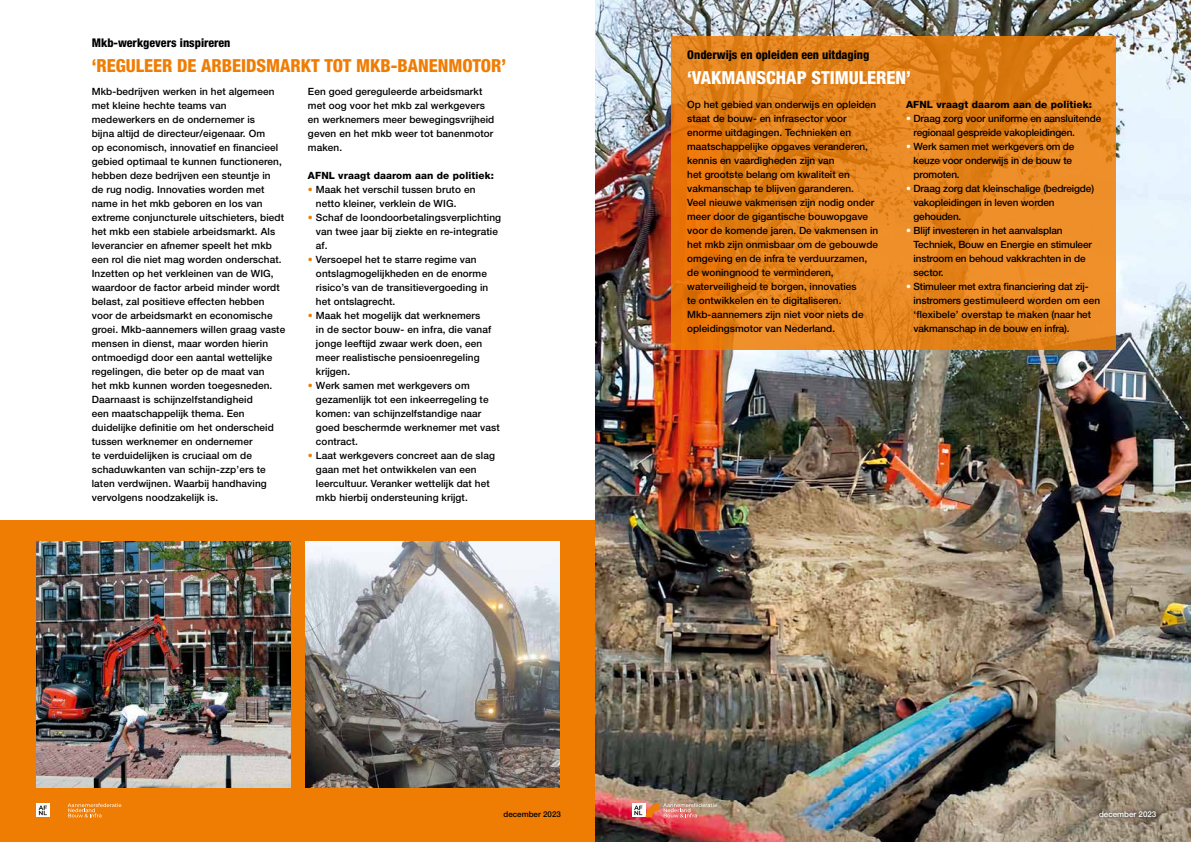
<style>
.page{position:relative;width:1191px;height:842px;background:#fff}
.page>*{position:absolute;margin:0;border:0;box-sizing:border-box;transform-origin:0 0}
.t1{font:800 condensed 18px "Helvetica Neue LT Pro";color:#ef7d04}
.t2{font:800 condensed 18px "Helvetica Neue LT Pro";color:#fff}
.t3{font:800 condensed 12px "Helvetica Neue LT Pro";color:#000}
.t4{font:500 10px/14px "Helvetica Neue LT Pro";letter-spacing:.01em;color:#000}
.t5{font:500 10px/14px "Helvetica Neue LT Pro";letter-spacing:-.015em;color:#000}
.t6{font:800 10px "Helvetica Neue LT Pro";letter-spacing:.01em;color:#000}
.t7{font:500 8px "Helvetica Neue LT Pro";color:#000}
.t8{font:500 8px "Helvetica Neue LT Pro";color:#fff}
.s1{color:#ef7d04}
.s2{color:#fff}
</style>
<div class="page">
<div style="left:0;top:520px;width:604px;height:322px;background:#ef7d04"></div>
<img style="left:36px;top:542px;width:254px;height:246px">
<img style="left:305px;top:542px;width:254px;height:246px">
<svg style="left:36px;top:803px;width:3px;height:14px"></svg>
<svg style="left:39px;top:803px;width:82px;height:14px"></svg>
<img style="left:595px;top:0;width:596px;height:842px">
<svg style="left:671px;top:36px;width:445px;height:313px;background:#e5841d"></svg>
<svg style="left:1094px;top:806px;width:67px;height:16px"></svg>
<div style="left:631px;top:803px;width:14px;height:14px;background:#fff"></div>
<svg style="left:634px;top:803px;width:83px;height:14px"></svg>
<p class="t3" style="left:92px;top:35px;width:140px">Mkb-werkgevers inspireren</p>
<h1 class="t1" style="left:92px;top:54px;width:416px">‘REGULEER DE ARBEIDSMARKT TOT MKB-BANENMOTOR’</h1>
<p class="t4" style="left:92px;top:84px;width:195px">Mkb-bedrijven werken in het algemeen met kleine hechte teams van medewerkers en de ondernemer is<br>bijna altijd de directeur/eigenaar. Om<br>op economisch, innovatief en financieel gebied optimaal te kunnen functioneren, hebben deze bedrijven een steuntje in<br>de rug nodig. Innovaties worden met name in het mkb geboren en los van extreme conjuncturele uitschieters, biedt het mkb een stabiele arbeidsmarkt. Als leverancier en afnemer speelt het mkb een rol die niet mag worden onderschat.<br>Inzetten op het verkleinen van de WIG, waardoor de factor arbeid minder wordt belast, zal positieve effecten hebben voor de arbeidsmarkt en economische groei. Mkb-aannemers willen graag vaste mensen in dienst, maar worden hierin ontmoedigd door een aantal wettelijke regelingen, die beter op de maat van<br>het mkb kunnen worden toegesneden.<br>Daarnaast is schijnzelfstandigheid<br>een maatschappelijk thema. Een duidelijke definitie om het onderscheid tussen werknemer en ondernemer<br>te verduidelijken is cruciaal om de schaduwkanten van schijn-zzp’ers te laten verdwijnen. Waarbij handhaving vervolgens noodzakelijk is.</p>
<p class="t4" style="left:308px;top:84px;width:188px">Een goed gereguleerde arbeidsmarkt met oog voor het mkb zal werkgevers en werknemers meer bewegingsvrijheid geven en het mkb weer tot banenmotor maken.</p>
<p class="t6" style="left:308px;top:169px;width:187px">AFNL vraagt daarom aan de politiek:</p>
<p class="t4" style="left:316px;top:182px;width:161px;text-indent:-8px"><span class="s1">•</span> Maak het verschil tussen bruto en netto kleiner, verklein de WIG.</p>
<p class="t4" style="left:316px;top:210px;width:187px;text-indent:-8px"><span class="s1">•</span> Schaf de loondoorbetalingsverplichting van twee jaar bij ziekte en re-integratie af.</p>
<p class="t4" style="left:316px;top:252px;width:174px;text-indent:-8px"><span class="s1">•</span> Versoepel het te starre regime van ontslagmogelijkheden en de enorme risico’s van de transitievergoeding in het ontslagrecht.</p>
<p class="t4" style="left:316px;top:308px;width:177px;text-indent:-8px"><span class="s1">•</span> Maak het mogelijk dat werknemers<br>in de sector bouw- en infra, die vanaf jonge leeftijd zwaar werk doen, een meer realistische pensioenregeling krijgen.</p>
<p class="t4" style="left:316px;top:378px;width:185px;text-indent:-8px"><span class="s1">•</span> Werk samen met werkgevers om gezamenlijk tot een inkeerregeling te komen: van schijnzelfstandige naar goed beschermde werknemer met vast contract.</p>
<p class="t4" style="left:316px;top:448px;width:180px;text-indent:-8px"><span class="s1">•</span> Laat werkgevers concreet aan de slag gaan met het ontwikkelen van een leercultuur. Veranker wettelijk dat het mkb hierbij ondersteuning krijgt.</p>
<p class="t7" style="left:503px;top:809px;width:59px">december 2023</p>
<p class="t3" style="left:687px;top:47px;width:184px">Onderwijs en opleiden een uitdaging</p>
<h1 class="t2" style="left:687px;top:66px;width:225px">‘VAKMANSCHAP STIMULEREN’</h1>
<p class="t4" style="left:687px;top:97px;width:192px">Op het gebied van onderwijs en opleiden staat de bouw- en infrasector voor enorme uitdagingen. Technieken en maatschappelijke opgaves veranderen, kennis en vaardigheden zijn van<br>het grootste belang om kwaliteit en vakmanschap te blijven garanderen.<br>Veel nieuwe vakmensen zijn nodig onder meer door de gigantische bouwopgave voor de komende jaren. De vakmensen in het mkb zijn onmisbaar om de gebouwde omgeving en de infra te verduurzamen, de woningnood te verminderen, waterveiligheid te borgen, innovaties<br>te ontwikkelen en te digitaliseren.<br>Mkb-aannemers zijn niet voor niets de opleidingsmotor van Nederland.</p>
<p class="t6" style="left:906px;top:98px;width:187px">AFNL vraagt daarom aan de politiek:</p>
<p class="t5" style="left:913px;top:111px;width:189px;text-indent:-7px"><span class="s2">•</span> Draag zorg voor uniforme en aansluitende regionaal gespreide vakopleidingen.</p>
<p class="t5" style="left:913px;top:139px;width:162px;text-indent:-7px"><span class="s2">•</span> Werk samen met werkgevers om de keuze voor onderwijs in de bouw te promoten.</p>
<p class="t5" style="left:913px;top:181px;width:182px;text-indent:-7px"><span class="s2">•</span> Draag zorg dat kleinschalige (bedreigde) vakopleidingen in leven worden gehouden.</p>
<p class="t5" style="left:913px;top:223px;width:180px;text-indent:-7px"><span class="s2">•</span> Blijf investeren in het aanvalsplan<br>Techniek, Bouw en Energie en stimuleer instroom en behoud vakkrachten in de sector.</p>
<p class="t5" style="left:913px;top:279px;width:188px;text-indent:-7px"><span class="s2">•</span> Stimuleer met extra financiering dat zij&shy;instromers gestimuleerd worden om een ‘flexibele’ overstap te maken (naar het vakmanschap in de bouw en infra).</p>
<p class="t8" style="left:1099px;top:809px;width:59px">december 2023</p>
</div>
